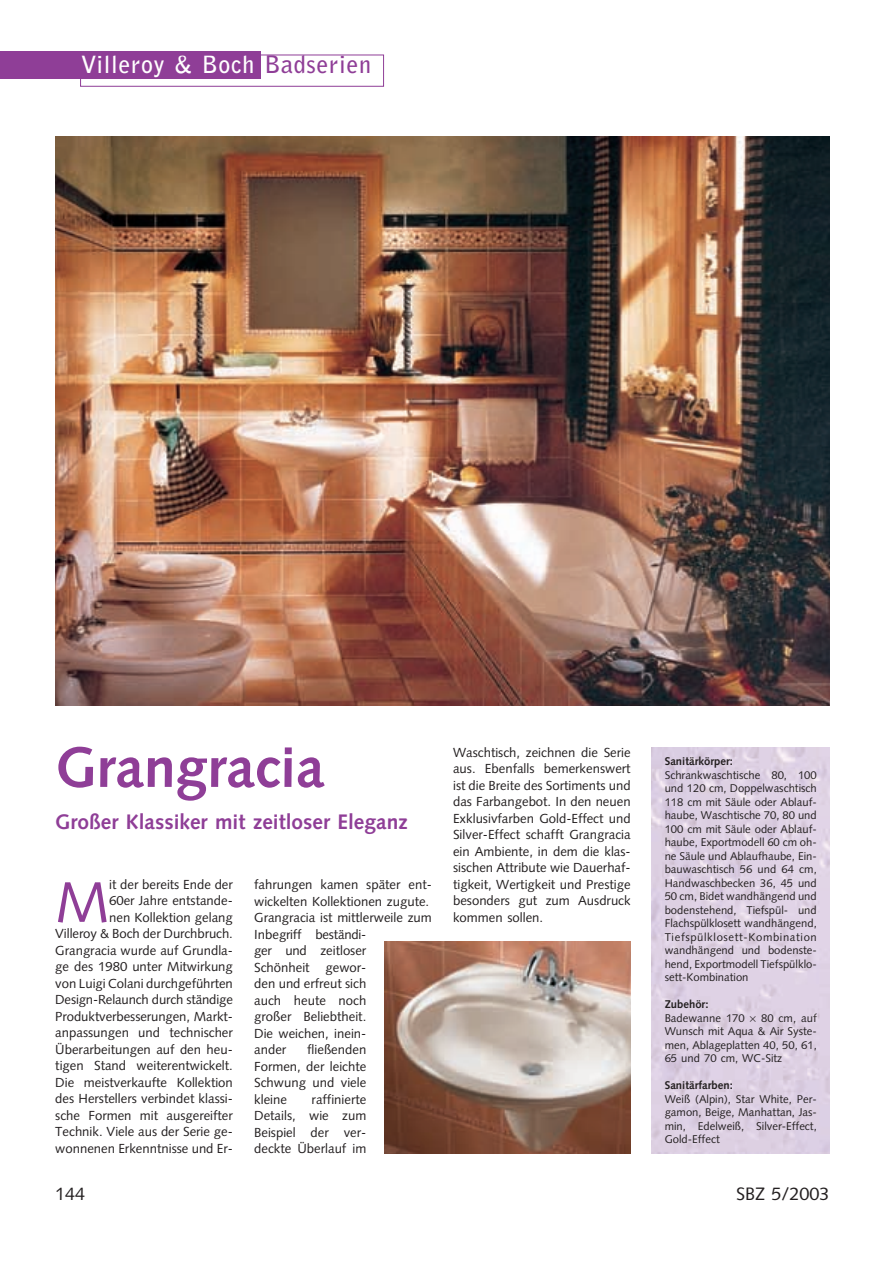
<style>
.page{position:relative;width:893px;height:1263px;background:#fff}
.page>*{position:absolute;margin:0;border:0;box-sizing:border-box;transform-origin:0 0}
.t1{font:57.15px "Syntax";color:#8f3e97}
.t2{font:700 57px "Syntax";color:#8f3e97}
.t3{font:700 24px "Bell Gothic";letter-spacing:.03em;color:#fff}
.t4{font:700 21px "Syntax";color:#8f3e97}
.t5{font:18px "Syntax";color:#231f20}
.t6{font:13.2px/16.5px "Syntax";color:#231f20;text-align:justify}
.t7{font:11.25px/13.5px "Syntax";color:#231f20;text-align:justify}
.t8{font:700 11.25px "Syntax";color:#231f20}
.s1{color:#8f3e97}
</style>
<div class="page">
<div style="left:0;top:51px;width:260px;height:28px;background:#8f3e97"></div>
<div style="left:80px;top:55px;width:304px;height:32px;border:1px solid #8f3e97"></div>
<img style="left:55px;top:136px;width:774px;height:570px">
<img style="left:652px;top:747px;width:177px;height:406px">
<img style="left:384px;top:941px;width:246px;height:212px">
<svg style="left:750px;top:1016px;width:5px;height:6px"></svg>
<h3 class="t3" style="left:81px;top:55px;width:292px">Villeroy &amp; Boch <span class="s1">Badserien</span></h3>
<h2 class="t2" style="left:55px;top:744px;width:271px">Grangracia</h2>
<h3 class="t4" style="left:55px;top:813px;width:354px">Großer Klassiker mit zeitloser Eleganz</h3>
<p class="t6" style="left:55px;top:877px;width:179px;text-align:right">it der bereits Ende der<br>60er Jahre entstande-<br>nen Kollektion gelang<br>Villeroy &amp; Boch der Durchbruch.<br>Grangracia wurde auf Grundla&shy;ge des 1980 unter Mitwirkung von Luigi Colani durchgeführten<br>Design-Relaunch durch ständige<br>Produktverbesserungen, Markt&shy;anpassungen und technischer<br>Überarbeitungen auf den heu&shy;tigen Stand weiterentwickelt.<br>Die meistverkaufte Kollektion des Herstellers verbindet klassi&shy;sche Formen mit ausgereifter<br>Technik. Viele aus der Serie ge&shy;wonnenen Erkenntnisse und Er-</p>
<p class="t6" style="left:254px;top:878px;width:179px;text-align:left">fahrungen kamen später ent&shy;wickelten Kollektionen zugute.<br>Grangracia ist mittlerweile zum<br>Inbegriff beständi-<br>ger und zeitloser<br>Schönheit gewor-<br>den und erfreut sich<br>auch heute noch<br>großer Beliebtheit.<br>Die weichen, inein-<br>ander</p>
<h1 class="t1" style="left:55px;top:879px;width:55px">M</h1>
<p class="t6" style="left:254px;top:1043px;width:114px;text-indent:53px">fließenden Formen, der leichte Schwung und viele kleine</p>
<p class="t6" style="left:254px;top:1092px;width:114px;text-indent:57px">raffinierte Details, wie zum Beispiel der ver&shy;deckte Überlauf im</p>
<p class="t6" style="left:453px;top:745px;width:179px">Waschtisch, zeichnen die Serie aus. Ebenfalls bemerkenswert ist die Breite des Sortiments und das Farbangebot. In den neuen Exklusivfarben Gold-Effect und Silver-Effect schafft Grangracia ein Ambiente, in dem die klas&shy;sischen Attribute wie Dauerhaf&shy;tigkeit, Wertigkeit und Prestige besonders gut zum Ausdruck kommen sollen.</p>
<p class="t8" style="left:664px;top:757px;width:70px">Sanitärkörper:</p>
<p class="t7" style="left:664px;top:769px;width:154px">Schrankwaschtische 80, 100 und 120 cm, Doppelwaschtisch 118 cm mit Säule oder Ablauf&shy;haube, Waschtische 70, 80 und 100 cm mit Säule oder Ablauf&shy;haube, Exportmodell 60 cm oh&shy;ne Säule und Ablaufhaube, Ein&shy;bauwaschtisch 56 und 64 cm, Handwaschbecken 36, 45 und 50 cm, Bidet wandhängend und bodenstehend, Tiefspül- und Flachspülklosett wandhängend, Tiefspülklosett-Kombination wandhängend und bodenste&shy;hend, Exportmodell Tiefspülklo&shy;sett-Kombination</p>
<p class="t8" style="left:664px;top:1000px;width:45px">Zubehör:</p>
<p class="t7" style="left:664px;top:1012px;width:82px">Badewanne 170</p>
<p class="t7" style="left:664px;top:1012px;width:154px;text-indent:96px">80 cm, auf Wunsch mit Aqua &amp; Air Syste&shy;men, Ablageplatten 40, 50, 61, 65 und 70 cm, WC-Sitz</p>
<p class="t8" style="left:664px;top:1081px;width:70px">Sanitärfarben:</p>
<p class="t7" style="left:664px;top:1093px;width:154px">Weiß (Alpin), Star White, Per&shy;gamon, Beige, Manhattan, Jas&shy;min, Edelweiß, Silver-Effect, Gold-Effect</p>
<h3 class="t5" style="left:55px;top:1186px;width:32px">144</h3>
<h3 class="t5" style="left:736px;top:1186px;width:95px">SBZ 5/2003</h3>
</div>
